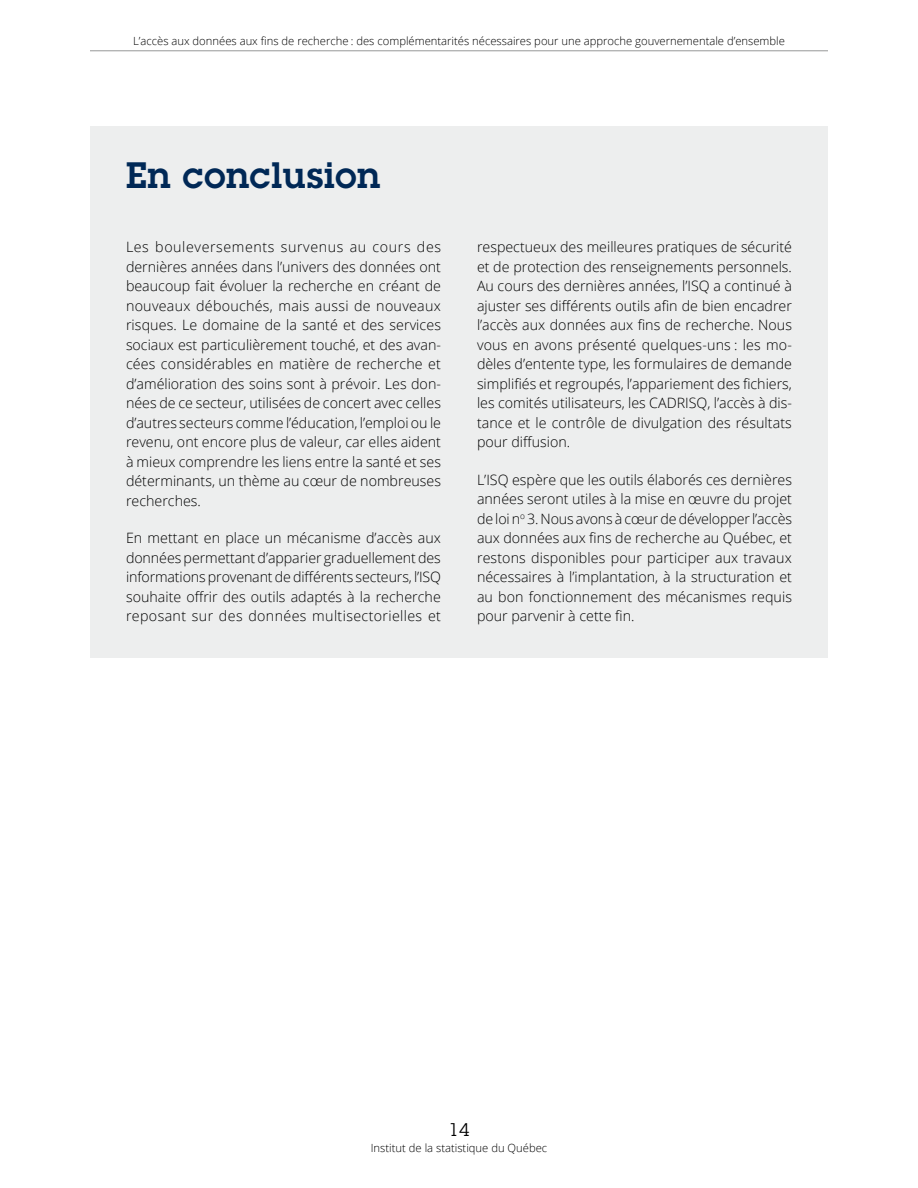
<style>
.page{position:relative;width:918px;height:1188px;background:#fff}
.page>*{position:absolute;margin:0;border:0;box-sizing:border-box;transform-origin:0 0}
.t1{font:600 36px "Lubalin Graph Std";letter-spacing:.02em;color:#002856}
.t2{font:18px "Lubalin Graph Std";color:#000}
.t3{font:300 14.25px/19.5px "Open Sans";letter-spacing:.005em;color:#000;text-align:justify}
.t4{font:300 11.25px "Open Sans";color:#000}
</style>
<div class="page">
<hr style="left:90px;top:51px;width:738px;height:1px;background:#969798">
<div style="left:90px;top:126px;width:738px;height:532px;background:#edeeee"></div>
<p class="t4" style="left:133px;top:33px;width:653px">L’accès aux données aux fins de recherche : des complémentarités nécessaires pour une approche gouvernementale d’ensemble</p>
<h1 class="t1" style="left:126px;top:151px;width:256px">En conclusion</h1>
<p class="t3" style="left:126px;top:237px;width:317px">Les bouleversements survenus au cours des dernières années dans l’univers des données ont beaucoup fait évoluer la recherche en créant de nouveaux débouchés, mais aussi de nouveaux risques. Le domaine de la santé et des services sociaux est particulièrement touché, et des avan&shy;cées considérables en matière de recherche et d’amélioration des soins sont à prévoir. Les don&shy;nées de ce secteur, utilisées de concert avec celles d’autres secteurs comme l’éducation, l’emploi ou le revenu, ont encore plus de valeur, car elles aident à mieux comprendre les liens entre la santé et ses déterminants, un thème au cœur de nombreuses recherches.</p>
<p class="t3" style="left:126px;top:528px;width:317px">En mettant en place un mécanisme d’accès aux données permettant d’apparier graduellement des informations provenant de différents secteurs, l’ISQ souhaite offrir des outils adaptés à la recherche reposant sur des données multisectorielles et</p>
<p class="t3" style="left:477px;top:237px;width:317px">respectueux des meilleures pratiques de sécurité et de protection des renseignements personnels.<br>Au cours des dernières années, l’ISQ a continué à ajuster ses différents outils afin de bien encadrer l’accès aux données aux fins de recherche. Nous vous en avons présenté quelques-uns : les mo&shy;dèles d’entente type, les formulaires de demande simplifiés et regroupés, l’appariement des fichiers, les comités utilisateurs, les CADRISQ, l’accès à dis&shy;tance et le contrôle de divulgation des résultats pour diffusion.</p>
<p class="t3" style="left:477px;top:470px;width:317px">L’ISQ espère que les outils élaborés ces dernières années seront utiles à la mise en œuvre du projet de loi n<sup>o</sup> 3. Nous avons à cœur de développer l’accès aux données aux fins de recherche au Québec, et restons disponibles pour participer aux travaux nécessaires à l’implantation, à la structuration et au bon fonctionnement des mécanismes requis pour parvenir à cette fin.</p>
<p class="t2" style="left:449px;top:1118px;width:22px">14</p>
<p class="t4" style="left:371px;top:1140px;width:178px">Institut de la statistique du Québec</p>
</div>
